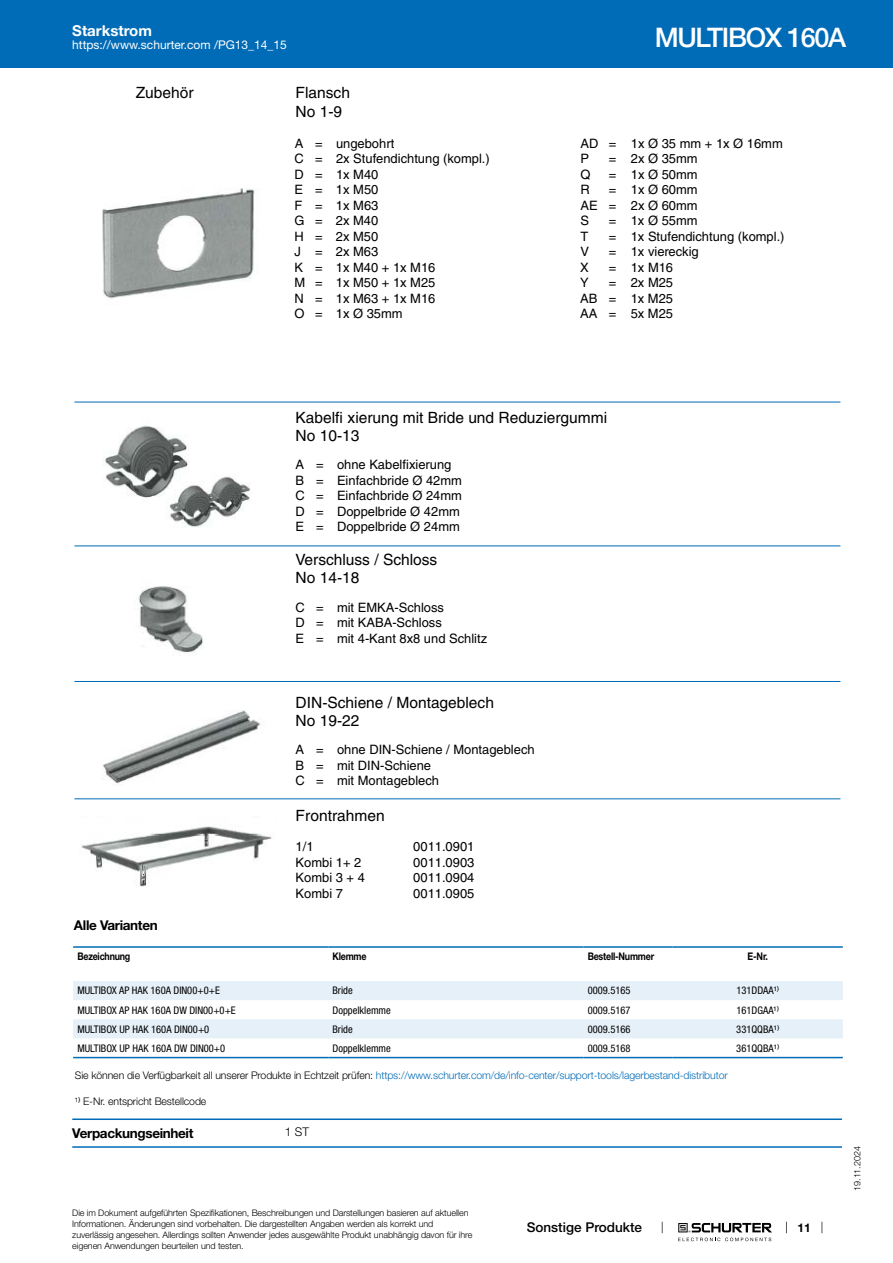
<style>
.page{position:relative;width:893px;height:1263px;background:#fff}
.page>*{position:absolute;margin:0;border:0;box-sizing:border-box;transform-origin:0 0}
.t1{font:500 27px "Helvetica Neue LT";letter-spacing:-.05em;color:#fff}
.t2{font:15.45px/18.6px "Helvetica LT Pro";color:#000}
.t3{font:700 15px "Helvetica Neue LT";color:#fff}
.t4{font:700 13.5px "Helvetica Neue LT";letter-spacing:-.025em;color:#000}
.t5{font:500 13.5px "Helvetica Neue LT";color:#000}
.t6{font:12.9px/15.5px "Helvetica LT Pro";color:#000}
.t7{font:12px "Helvetica Neue LT";color:#fff}
.t8{font:300 12px "Helvetica Neue LT";color:#000}
.t9{font:700 12px "Helvetica Neue LT";color:#000}
.t10{font:condensed 10.5px "Helvetica Neue LT";color:#000}
.t11{font:300 10.5px "Helvetica Neue LT";letter-spacing:-.01em;color:#006bb6}
.t12{font:700 10.5px "Helvetica Neue LT";letter-spacing:-.025em;color:#000;scale:.85 1}
.t13{font:300 10.5px "Helvetica Neue LT";letter-spacing:-.01em;color:#000}
.t14{font:300 9px/10.8px "Helvetica Neue LT";letter-spacing:-.01em;color:#000}
.s1{font-family:"Arial Unicode MS";font-stretch:normal}
.s2{color:#000}
.s3{font-family:"Arial Unicode MS";font-weight:400}
</style>
<div class="page">
<svg style="left:678px;top:1223px;width:94px;height:18px"></svg>
<div style="left:0;top:0;width:893px;height:68px;background:#006bb6"></div>
<hr style="left:74px;top:798px;width:766px;height:1px;background:#006bb6">
<hr style="left:74px;top:681px;width:766px;height:1px;background:#006bb6">
<hr style="left:74px;top:546px;width:766px;height:1px;background:#006bb6">
<hr style="left:74px;top:402px;width:766px;height:1px;background:#006bb6">
<img style="left:102px;top:188px;width:153px;height:111px">
<img style="left:103px;top:425px;width:147px;height:103px">
<img style="left:136px;top:586px;width:67px;height:67px">
<img style="left:103px;top:710px;width:157px;height:74px">
<img style="left:81px;top:826px;width:191px;height:61px">
<svg style="left:73px;top:1038px;width:770px;height:21px"></svg>
<svg style="left:73px;top:981px;width:770px;height:57px"></svg>
<hr style="left:73px;top:946px;width:255px;height:2px;background:#006bb6">
<hr style="left:328px;top:946px;width:255px;height:2px;background:#006bb6">
<hr style="left:583px;top:946px;width:90px;height:2px;background:#006bb6">
<hr style="left:673px;top:946px;width:170px;height:2px;background:#006bb6">
<hr style="left:73px;top:1057px;width:255px;height:1px;background:#006bb6">
<hr style="left:328px;top:1057px;width:255px;height:1px;background:#006bb6">
<hr style="left:583px;top:1057px;width:90px;height:1px;background:#006bb6">
<hr style="left:673px;top:1057px;width:170px;height:1px;background:#006bb6">
<hr style="left:72px;top:1118px;width:770px;height:2px;background:#006bb6">
<hr style="left:72px;top:1146px;width:770px;height:2px;background:#006bb6">
<p class="t3" style="left:72px;top:21px;width:81px">Starkstrom</p>
<p class="t7" style="left:72px;top:38px;width:216px">https://www.schurter.com /PG13_14_15</p>
<p class="t2" style="left:136px;top:84px;width:59px">Zubehör</p>
<p class="t2" style="left:296px;top:84px;width:56px">Flansch<br>No 1-9</p>
<h1 class="t1" style="left:655px;top:21px;width:193px">MULTIBOX 160A</h1>
<p class="t6" style="left:295px;top:135px;width:101px">A = ungebohrt</p>
<p class="t6" style="left:580px;top:135px;width:204px">AD = 1x Ø 35 mm + 1x Ø 16mm</p>
<p class="t6" style="left:295px;top:151px;width:197px">C = 2x Stufendichtung (kompl.)</p>
<p class="t6" style="left:580px;top:151px;width:10px">P</p>
<p class="t6" style="left:609px;top:151px;width:90px">= 2x Ø 35mm</p>
<p class="t6" style="left:295px;top:166px;width:85px">D = 1x M40</p>
<p class="t6" style="left:580px;top:166px;width:12px">Q</p>
<p class="t6" style="left:609px;top:166px;width:90px">= 1x Ø 50mm</p>
<p class="t6" style="left:295px;top:182px;width:85px">E = 1x M50</p>
<p class="t6" style="left:580px;top:182px;width:11px">R</p>
<p class="t6" style="left:609px;top:182px;width:90px">= 1x Ø 60mm</p>
<p class="t6" style="left:295px;top:197px;width:85px">F = 1x M63</p>
<p class="t6" style="left:580px;top:197px;width:119px">AE = 2x Ø 60mm</p>
<p class="t6" style="left:295px;top:213px;width:85px">G = 2x M40</p>
<p class="t6" style="left:580px;top:213px;width:10px">S</p>
<p class="t6" style="left:609px;top:213px;width:90px">= 1x Ø 55mm</p>
<p class="t6" style="left:295px;top:229px;width:85px">H = 2x M50</p>
<p class="t6" style="left:580px;top:229px;width:9px">T</p>
<p class="t6" style="left:609px;top:229px;width:177px">= 1x Stufendichtung (kompl.)</p>
<p class="t6" style="left:295px;top:244px;width:85px">J = 2x M63</p>
<p class="t6" style="left:580px;top:244px;width:10px">V</p>
<p class="t6" style="left:609px;top:244px;width:91px">= 1x viereckig</p>
<p class="t6" style="left:295px;top:260px;width:142px">K = 1x M40 + 1x M16</p>
<p class="t6" style="left:580px;top:260px;width:10px">X</p>
<p class="t6" style="left:609px;top:260px;width:66px">= 1x M16</p>
<p class="t6" style="left:295px;top:275px;width:142px">M = 1x M50 + 1x M25</p>
<p class="t6" style="left:580px;top:275px;width:10px">Y</p>
<p class="t6" style="left:609px;top:275px;width:66px">= 2x M25</p>
<p class="t6" style="left:295px;top:291px;width:142px">N = 1x M63 + 1x M16</p>
<p class="t6" style="left:580px;top:291px;width:94px">AB = 1x M25</p>
<p class="t6" style="left:294px;top:306px;width:110px">O = 1x Ø 35mm</p>
<p class="t6" style="left:580px;top:306px;width:94px">AA = 5x M25</p>
<p class="t2" style="left:296px;top:408px;width:313px">Kabelfi xierung mit Bride und Reduziergummi<br>No 10-13</p>
<p class="t6" style="left:296px;top:457px;width:168px">A = ohne Kabelfixierung<br>B = Einfachbride Ø 42mm<br>C = Einfachbride Ø 24mm<br>D = Doppelbride Ø 42mm<br>E = Doppelbride Ø 24mm</p>
<p class="t2" style="left:296px;top:550px;width:143px">Verschluss / Schloss<br>No 14-18</p>
<p class="t6" style="left:296px;top:599px;width:193px">C = mit EMKA-Schloss<br>D = mit KABA-Schloss<br>E = mit 4-Kant 8x8 und Schlitz</p>
<p class="t2" style="left:296px;top:693px;width:200px">DIN-Schiene / Montageblech<br>No 19-22</p>
<p class="t6" style="left:296px;top:742px;width:240px">A = ohne DIN-Schiene / Montageblech<br>B = mit DIN-Schiene<br>C = mit Montageblech</p>
<p class="t2" style="left:296px;top:807px;width:91px">Frontrahmen</p>
<p class="t6" style="left:296px;top:839px;width:19px">1/1</p>
<p class="t6" style="left:413px;top:839px;width:63px">0011.0901</p>
<p class="t6" style="left:296px;top:854px;width:67px">Kombi 1+ 2</p>
<p class="t6" style="left:413px;top:854px;width:63px">0011.0903</p>
<p class="t6" style="left:296px;top:870px;width:71px">Kombi 3 + 4</p>
<p class="t6" style="left:413px;top:870px;width:63px">0011.0904</p>
<p class="t6" style="left:296px;top:885px;width:49px">Kombi 7</p>
<p class="t6" style="left:413px;top:885px;width:63px">0011.0905</p>
<p class="t4" style="left:74px;top:917px;width:85px">Alle Varianten</p>
<p class="t12" style="left:77px;top:950px;width:64px">Bezeichnung</p>
<p class="t12" style="left:333px;top:950px;width:42px">Klemme</p>
<p class="t12" style="left:588px;top:950px;width:80px">Bestell-Nummer</p>
<p class="t12" style="left:748px;top:950px;width:25px">E-Nr.</p>
<p class="t10" style="left:77px;top:984px;width:144px">MULTIBOX AP HAK 160A DIN00+0+E</p>
<p class="t10" style="left:333px;top:984px;width:22px">Bride</p>
<p class="t10" style="left:588px;top:984px;width:44px">0009.5165</p>
<p class="t10" style="left:736px;top:984px;width:44px">131DDAA¹<span class="s1">⁾</span></p>
<p class="t10" style="left:77px;top:1004px;width:160px">MULTIBOX AP HAK 160A DW DIN00+0+E</p>
<p class="t10" style="left:333px;top:1004px;width:60px">Doppelklemme</p>
<p class="t10" style="left:588px;top:1004px;width:44px">0009.5167</p>
<p class="t10" style="left:736px;top:1004px;width:44px">161DGAA¹<span class="s1">⁾</span></p>
<p class="t10" style="left:77px;top:1023px;width:133px">MULTIBOX UP HAK 160A DIN00+0</p>
<p class="t10" style="left:333px;top:1023px;width:22px">Bride</p>
<p class="t10" style="left:588px;top:1023px;width:44px">0009.5166</p>
<p class="t10" style="left:736px;top:1023px;width:44px">331QQBA¹<span class="s1">⁾</span></p>
<p class="t10" style="left:77px;top:1042px;width:149px">MULTIBOX UP HAK 160A DW DIN00+0</p>
<p class="t10" style="left:333px;top:1042px;width:60px">Doppelklemme</p>
<p class="t10" style="left:588px;top:1042px;width:44px">0009.5168</p>
<p class="t10" style="left:736px;top:1042px;width:44px">361QQBA¹<span class="s1">⁾</span></p>
<p class="t11" style="left:75px;top:1068px;width:654px"><span class="s2">Sie können die Verfügbarkeit all unserer Produkte in Echtzeit prüfen:</span> https://www.schurter.com/de/info-center/support-tools/lagerbestand-distributor</p>
<p class="t13" style="left:75px;top:1094px;width:133px">¹<span class="s3">⁾</span> E-Nr. entspricht Bestellcode</p>
<p class="t4" style="left:72px;top:1124px;width:123px">Verpackungseinheit</p>
<p class="t8" style="left:285px;top:1125px;width:26px">1 ST</p>
<p class="t14" style="left:72px;top:1207px;width:402px">Die im Dokument aufgeführten Spezifikationen, Beschreibungen und Darstellungen basieren auf aktuellen Informationen. Änderungen sind vorbehalten. Die dargestellten Angaben werden als korrekt und zuverlässig angesehen. Allerdings sollten Anwender jedes ausgewählte Produkt unabhängig davon für ihre eigenen Anwendungen beurteilen und testen.</p>
<p class="t5" style="left:527px;top:1219px;width:117px">Sonstige Produkte</p>
<p class="t9" style="left:797px;top:1220px;width:15px">11</p>
<p class="t14" style="left:852px;top:1191px;width:46px;rotate:-90deg">19.11.2024</p>
</div>
